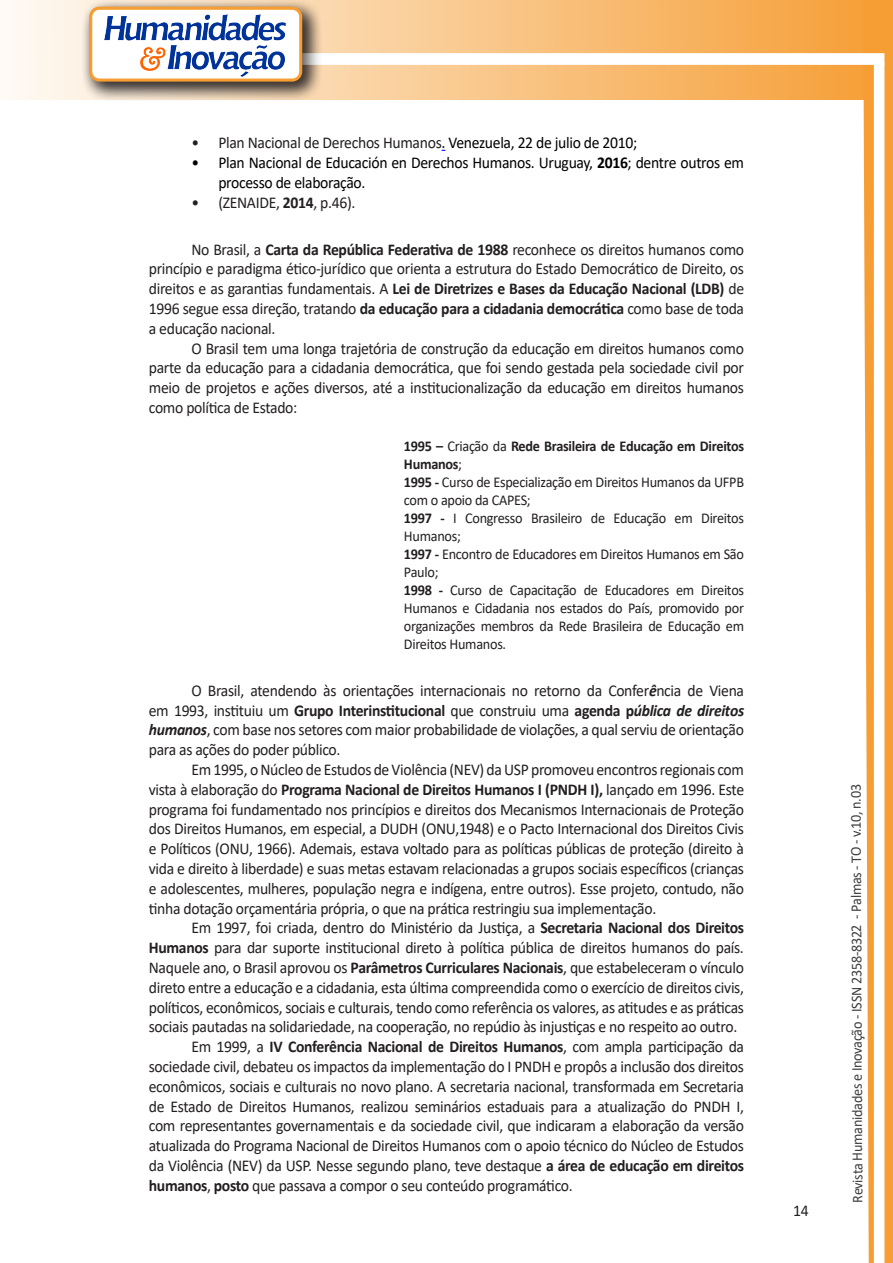
<style>
.page{position:relative;width:893px;height:1263px;background:#fff}
.page>*{position:absolute;margin:0;border:0;box-sizing:border-box;transform-origin:0 0}
.texto{font:16.5px/19.8px "Calibri";letter-spacing:-.02em;color:#231f20;text-align:justify;scale:.95 1}
.t1{font:16.5px/19.8px "Calibri";letter-spacing:-.02em;color:#000;scale:.95 1}
.citacao{font:15px/18px "Calibri";letter-spacing:-.02em;color:#231f20;scale:.95 1}
.t2{font:15px "Calibri";letter-spacing:-.025em;color:#3e3e3f;scale:.95 1}
.citacao-2{font:700 15px/18px "Calibri";letter-spacing:-.02em;color:#231f20;scale:.95 1}
.s1{color:#000}
.s2{font-weight:700}
.s3{font-weight:400}
.s4{font-weight:700;font-style:italic}
</style>
<div class="page">
<svg style="left:5px;top:0;width:858px;height:100px;background:#f9c484"></svg>
<div style="left:302px;top:53px;width:582px;height:12px;background:#fff;border:2px solid #fff"></div>
<svg style="left:863px;top:0;width:30px;height:1263px"></svg>
<div style="left:81px;top:0;width:241px;height:102px;background:#231f20;opacity:.75"></div>
<div style="left:91px;top:8px;width:210px;height:72px;background:#fff;border-radius:9px"></div>
<img style="left:104px;top:14px;width:181px;height:62px">
<div style="left:89px;top:7px;width:213px;height:75px;border:3px solid #f69e34;border-radius:9px"></div>
<p class="texto" style="left:191px;top:133px;width:471px">• Plan Nacional de Derechos Humanos<span class="s1">. Venezuela, 22 de julio de 2010;</span></p>
<p class="t1" style="left:218px;top:152px;width:555px;text-indent:-27px">• Plan Nacional de Educación en Derechos Humanos. Uruguay, <span class="s2">2016</span>; dentre outros em processo de elaboração.</p>
<p class="texto" style="left:191px;top:192px;width:174px">• (ZENAIDE, <span class="s2">2014</span>, p.46).</p>
<p class="texto" style="left:149px;top:239px;width:628px;text-indent:43px">No Brasil, a <span class="s2">Carta da República Federativa de 1988</span> reconhece os direitos humanos como princípio e paradigma ético-jurídico que orienta a estrutura do Estado Democrático de Direito, os direitos e as garantias fundamentais. A <span class="s2">Lei de Diretrizes e Bases da Educação Nacional (LDB)</span> de 1996 segue essa direção, tratando <span class="s2">da educação para a cidadania democrática</span> como base de toda a educação nacional.</p>
<p class="texto" style="left:149px;top:338px;width:628px;text-indent:43px">O Brasil tem uma longa trajetória de construção da educação em direitos humanos como parte da educação para a cidadania democrática, que foi sendo gestada pela sociedade civil por meio de projetos e ações diversos, até a institucionalização da educação em direitos humanos como política de Estado:</p>
<p class="citacao-2" style="left:404px;top:437px;width:360px">1995 – <span class="s3">Criação da</span> Rede Brasileira de Educação em Direitos<br>Humanos<span class="s3">;</span></p>
<p class="citacao" style="left:404px;top:472px;width:359px"><span class="s2">1995 -</span> Curso de Especialização em Direitos Humanos da UFPB com o apoio da CAPES;</p>
<p class="citacao" style="left:404px;top:508px;width:359px"><span class="s2">1997 -</span> I Congresso Brasileiro de Educação em Direitos<br>Humanos;</p>
<p class="citacao" style="left:404px;top:544px;width:359px"><span class="s2">1997 -</span> Encontro de Educadores em Direitos Humanos em São<br>Paulo;</p>
<p class="citacao" style="left:404px;top:580px;width:360px;text-align:justify"><span class="s2">1998 -</span> Curso de Capacitação de Educadores em Direitos Humanos e Cidadania nos estados do País, promovido por organizações membros da Rede Brasileira de Educação em Direitos Humanos.</p>
<p class="texto" style="left:149px;top:680px;width:628px;text-indent:43px">O Brasil, atendendo às orientações internacionais no retorno da Confer<span class="s4">ê</span>ncia de Viena em 1993, instituiu um <span class="s2">Grupo Interinstitucional</span> que construiu uma <span class="s2">agenda p</span><span class="s4">ública de direitos humanos</span>, com base nos setores com maior probabilidade de violações, a qual serviu de orientação para as ações do poder público.</p>
<p class="texto" style="left:149px;top:759px;width:628px;text-indent:43px">Em 1995, o Núcleo de Estudos de Violência (NEV) da USP promoveu encontros regionais com vista à elaboração do <span class="s2">Programa Nacional de Direitos Humanos I (PNDH I),</span> lançado em 1996. Este programa foi fundamentado nos princípios e direitos dos Mecanismos Internacionais de Proteção dos Direitos Humanos, em especial, a DUDH (ONU,1948) e o Pacto Internacional dos Direitos Civis e Políticos (ONU, 1966). Ademais, estava voltado para as políticas públicas de proteção (direito à vida e direito à liberdade) e suas metas estavam relacionadas a grupos sociais específicos (crianças e adolescentes, mulheres, população negra e indígena, entre outros). Esse projeto, contudo, não tinha dotação orçamentária própria, o que na prática restringiu sua implementação.</p>
<p class="texto" style="left:149px;top:917px;width:628px;text-indent:43px">Em 1997, foi criada, dentro do Ministério da Justiça, a <span class="s2">Secretaria Nacional dos Direitos Humanos</span> para dar suporte institucional direto à política pública de direitos humanos do país.<br>Naquele ano, o Brasil aprovou os <span class="s2">Parâmetros Curriculares Nacionais</span>, que estabeleceram o vínculo direto entre a educação e a cidadania, esta última compreendida como o exercício de direitos civis, políticos, econômicos, sociais e culturais, tendo como referência os valores, as atitudes e as práticas sociais pautadas na solidariedade, na cooperação, no repúdio às injustiças e no respeito ao outro.</p>
<p class="texto" style="left:149px;top:1036px;width:628px;text-indent:43px">Em 1999, a <span class="s2">IV Conferência Nacional de Direitos Humanos</span>, com ampla participação da sociedade civil, debateu os impactos da implementação do I PNDH e propôs a inclusão dos direitos econômicos, sociais e culturais no novo plano. A secretaria nacional, transformada em Secretaria de Estado de Direitos Humanos, realizou seminários estaduais para a atualização do PNDH I, com representantes governamentais e da sociedade civil, que indicaram a elaboração da versão atualizada do Programa Nacional de Direitos Humanos com o apoio técnico do Núcleo de Estudos da Violência (NEV) da USP. Nesse segundo plano, teve destaque <span class="s2">a área de educação em direitos humanos</span>, <span class="s2">posto</span> que passava a compor o seu conteúdo programático.</p>
<p class="texto" style="left:793px;top:1200px;width:18px">14</p>
<p class="t2" style="left:846px;top:1203px;width:442px;rotate:-90deg">Revista Humanidades e Inovação - ISSN 2358-8322 - Palmas - TO - v.10, n.03</p>
</div>
